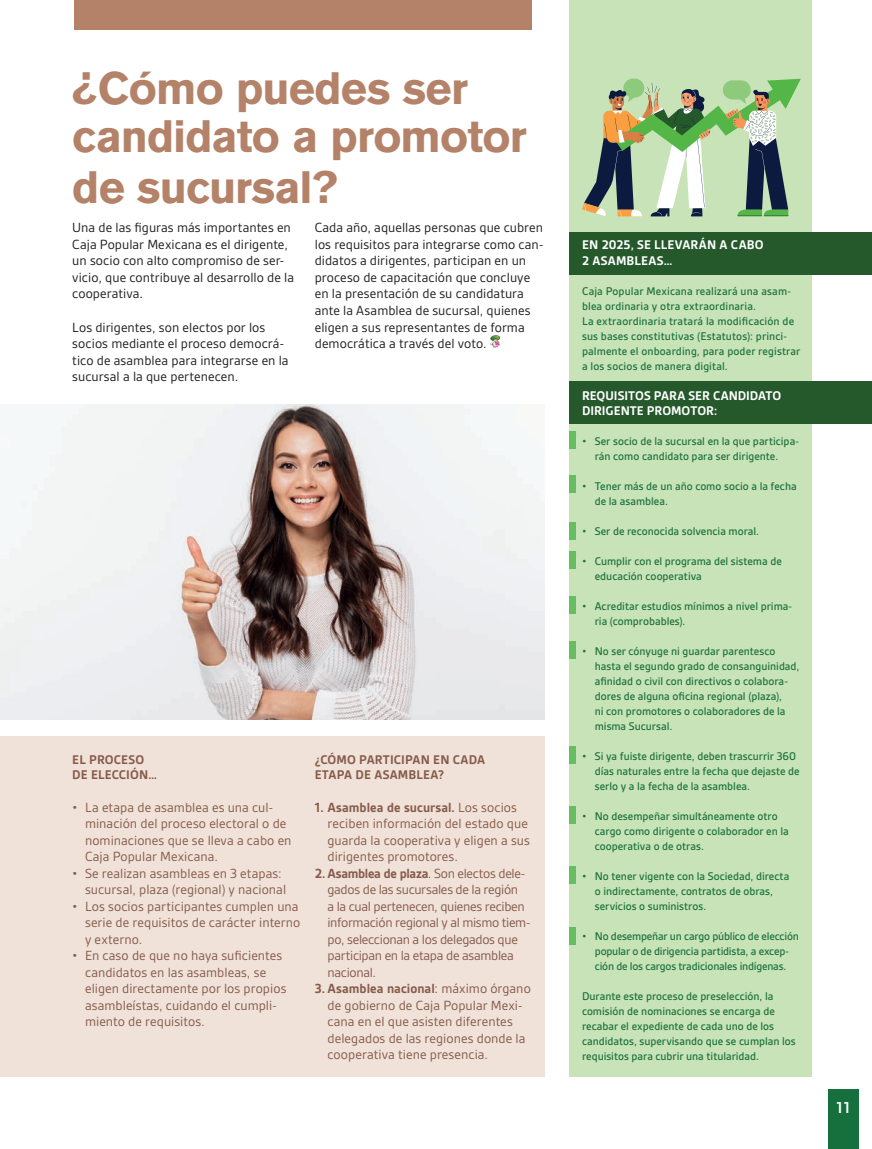
<style>
.page{position:relative;width:872px;height:1149px;background:#fff}
.page>*{position:absolute;margin:0;border:0;box-sizing:border-box;transform-origin:0 0}
.t1{font:700 45px/49.5px "Akzidenz Grotesk BQ";letter-spacing:-.02em;color:#b48268}
.t2{font:600 15px "Zeitung Pro";color:#fff}
.t3{font:14.25px/16.5px "Gesta";color:#865b4b}
.t4{font:14.25px/16.5px "Gesta";letter-spacing:.005em;color:#231f20}
.t5{font:14.25px/16.5px "Gesta";letter-spacing:-.02em;color:#865b4b}
.t6{font:700 13.5px/15px "Gesta";color:#fff}
.t7{font:700 13.5px/15px "Gesta";letter-spacing:.01em;color:#865b4b}
.t8{font:500 12px/15px "Gesta";color:#1e733e}
.s1{font-weight:700}
</style>
<div class="page">
<div style="left:828px;top:1089px;width:31px;height:59px;background:#15703e"></div>
<div style="left:0;top:736px;width:544px;height:340px;background:#f0e2d9"></div>
<div style="left:569px;top:0;width:243px;height:1076px;background:#c8e3b8"></div>
<div style="left:569px;top:232px;width:303px;height:43px;background:#25592b"></div>
<div style="left:569px;top:381px;width:303px;height:42px;background:#25592b"></div>
<svg style="left:490px;top:335px;width:10px;height:13px"></svg>
<div style="left:74px;top:0;width:457px;height:29px;background:#b48268"></div>
<div style="left:569px;top:431px;width:7px;height:18px;background:#67be60"></div>
<div style="left:569px;top:475px;width:7px;height:18px;background:#67be60"></div>
<div style="left:569px;top:521px;width:7px;height:18px;background:#67be60"></div>
<div style="left:569px;top:551px;width:7px;height:17px;background:#67be60"></div>
<div style="left:569px;top:596px;width:7px;height:18px;background:#67be60"></div>
<div style="left:569px;top:641px;width:7px;height:18px;background:#67be60"></div>
<div style="left:569px;top:745px;width:7px;height:18px;background:#67be60"></div>
<div style="left:569px;top:805px;width:7px;height:18px;background:#67be60"></div>
<div style="left:569px;top:866px;width:7px;height:18px;background:#67be60"></div>
<div style="left:569px;top:926px;width:7px;height:18px;background:#67be60"></div>
<img style="left:0;top:405px;width:544px;height:314px">
<svg style="left:582px;top:79px;width:219px;height:137px"></svg>
<h1 class="t1" style="left:72px;top:64px;width:456px">¿Cómo puedes ser candidato a promotor de sucursal?</h1>
<p class="t4" style="left:72px;top:219px;width:223px">Una de las figuras más importantes en Caja Popular Mexicana es el dirigente, un socio con alto compromiso de ser&shy;vicio, que contribuye al desarrollo de la cooperativa.</p>
<p class="t4" style="left:72px;top:318px;width:218px">Los dirigentes, son electos por los socios mediante el proceso democrá&shy;tico de asamblea para integrarse en la sucursal a la que pertenecen.</p>
<p class="t4" style="left:315px;top:219px;width:230px">Cada año, aquellas personas que cubren los requisitos para integrarse como can&shy;didatos a dirigentes, participan en un proceso de capacitación que concluye en la presentación de su candidatura ante la Asamblea de sucursal, quienes eligen a sus representantes de forma democrática a través del voto.</p>
<p class="t7" style="left:72px;top:751px;width:86px">EL PROCESO<br>DE ELECCIÓN…</p>
<p class="t3" style="left:85px;top:798px;width:208px;text-indent:-13px">• La etapa de asamblea es una cul&shy;minación del proceso electoral o de nominaciones que se lleva a cabo en<br>Caja Popular Mexicana.</p>
<p class="t3" style="left:85px;top:864px;width:203px;text-indent:-13px">• Se realizan asambleas en 3 etapas: sucursal, plaza (regional) y nacional</p>
<p class="t3" style="left:85px;top:897px;width:217px;text-indent:-13px">• Los socios participantes cumplen una serie de requisitos de carácter interno y externo.</p>
<p class="t3" style="left:85px;top:946px;width:203px;text-indent:-13px">• En caso de que no haya suficientes candidatos en las asambleas, se eligen directamente por los propios asambleístas, cuidando el cumpli&shy;miento de requisitos.</p>
<p class="t7" style="left:315px;top:751px;width:172px">¿CÓMO PARTICIPAN EN CADA<br>ETAPA DE ASAMBLEA?</p>
<p class="t3" style="left:327px;top:798px;width:204px;text-indent:-13px"><span class="s1">1. Asamblea de sucursal.</span> Los socios reciben información del estado que guarda la cooperativa y eligen a sus dirigentes promotores.</p>
<p class="t5" style="left:327px;top:864px;width:204px;text-indent:-13px"><span class="s1">2. Asamblea de plaza</span>. Son electos dele&shy;gados de las sucursales de la región<br>a la cual pertenecen, quienes reciben información regional y al mismo tiem&shy;po, seleccionan a los delegados que participan en la etapa de asamblea nacional.</p>
<p class="t3" style="left:327px;top:979px;width:205px;text-indent:-13px"><span class="s1">3. Asamblea nacional</span>: máximo órgano de gobierno de Caja Popular Mexi&shy;cana en el que asisten diferentes delegados de las regiones donde la cooperativa tiene presencia.</p>
<p class="t6" style="left:582px;top:237px;width:183px">EN 2025, SE LLEVARÁN A CABO<br>2 ASAMBLEAS…</p>
<p class="t8" style="left:582px;top:283px;width:220px">Caja Popular Mexicana realizará una asam&shy;blea ordinaria y otra extraordinaria.<br>La extraordinaria tratará la modificación de sus bases constitutivas (Estatutos): princi&shy;palmente el onboarding, para poder registrar a los socios de manera digital.</p>
<p class="t6" style="left:582px;top:387px;width:201px">REQUISITOS PARA SER CANDIDATO<br>DIRIGENTE PROMOTOR:</p>
<p class="t8" style="left:595px;top:433px;width:206px;text-indent:-13px">• Ser socio de la sucursal en la que participa&shy;rán como candidato para ser dirigente.</p>
<p class="t8" style="left:595px;top:478px;width:203px;text-indent:-13px">• Tener más de un año como socio a la fecha de la asamblea.</p>
<p class="t8" style="left:582px;top:523px;width:179px">• Ser de reconocida solvencia moral.</p>
<p class="t8" style="left:595px;top:553px;width:188px;text-indent:-13px">• Cumplir con el programa del sistema de educación cooperativa</p>
<p class="t8" style="left:595px;top:598px;width:199px;text-indent:-13px">• Acreditar estudios mínimos a nivel prima&shy;ria (comprobables).</p>
<p class="t8" style="left:595px;top:643px;width:206px;text-indent:-13px">• No ser cónyuge ni guardar parentesco hasta el segundo grado de consanguinidad, afinidad o civil con directivos o colabora&shy;dores de alguna oficina regional (plaza),<br>ni con promotores o colaboradores de la misma Sucursal.</p>
<p class="t8" style="left:595px;top:748px;width:206px;text-indent:-13px">• Si ya fuiste dirigente, deben trascurrir 360 días naturales entre la fecha que dejaste de serlo y a la fecha de la asamblea.</p>
<p class="t8" style="left:595px;top:808px;width:196px;text-indent:-13px">• No desempeñar simultáneamente otro cargo como dirigente o colaborador en la cooperativa o de otras.</p>
<p class="t8" style="left:595px;top:868px;width:196px;text-indent:-13px">• No tener vigente con la Sociedad, directa o indirectamente, contratos de obras, servicios o suministros.</p>
<p class="t8" style="left:582px;top:928px;width:218px;text-align:center">• No desempeñar un cargo público de elección popular o de dirigencia partidista, a excep-<br>ción de los cargos tradicionales indígenas.</p>
<p class="t8" style="left:582px;top:988px;width:215px">Durante este proceso de preselección, la comisión de nominaciones se encarga de recabar el expediente de cada uno de los candidatos, supervisando que se cumplan los requisitos para cubrir una titularidad.</p>
<p class="t2" style="left:836px;top:1095px;width:16px">11</p>
</div>
